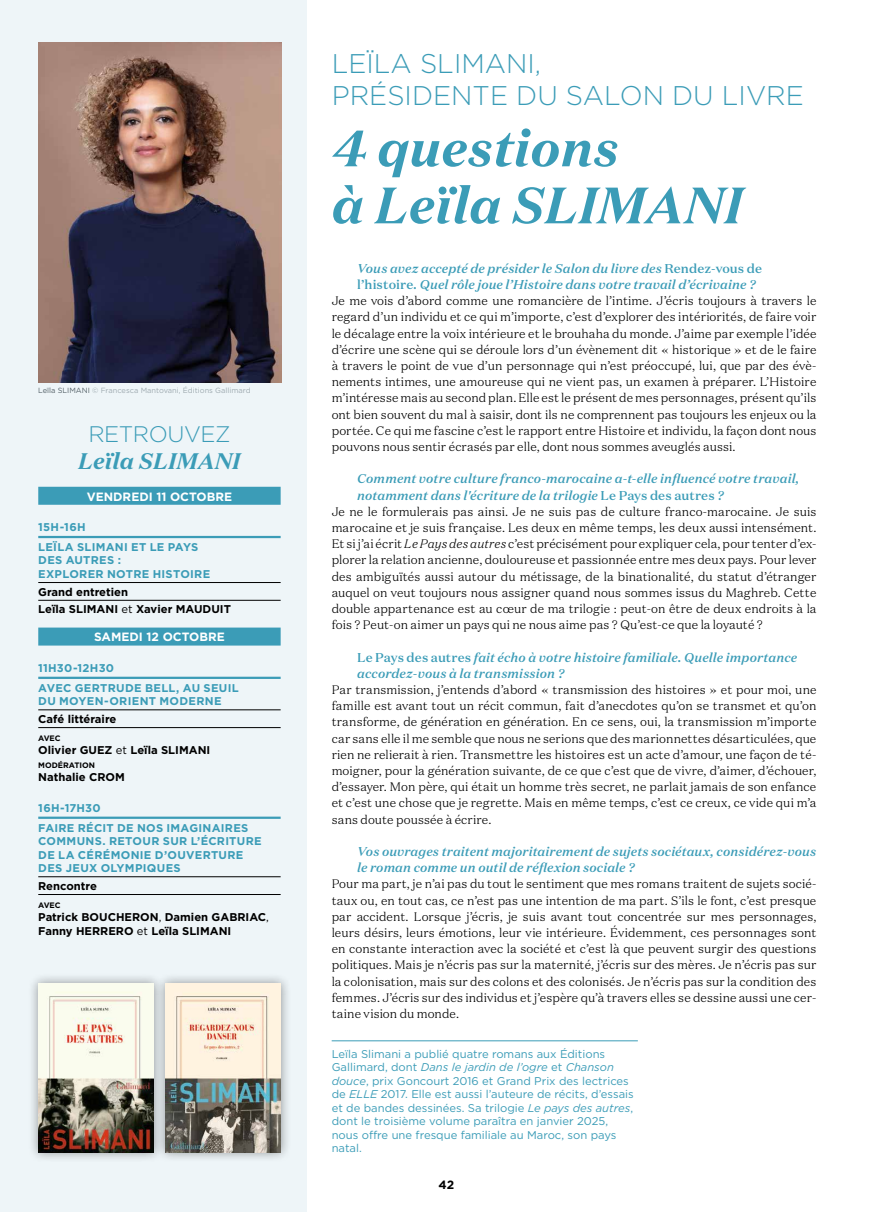
<style>
.page{position:relative;width:893px;height:1212px;background:#fff}
.page>*{position:absolute;margin:0;border:0;box-sizing:border-box;transform-origin:0 0}
.t1{font:italic 700 51px/57px "Domaine Text";color:#3b9cb7}
.t2{font:300 27px/32.4px "Gotham";color:#3b9cb7}
.t3{font:italic 700 22.5px "Domaine Text";color:#3b9cb7}
.t4{font:300 22.5px "Gotham";letter-spacing:-.02em;color:#3b9cb7}
.t5{font:italic 500 12.75px/16.2px "Domaine Text";letter-spacing:.005em;color:#3b9cb7}
.t6{font:300 12.3px/16.2px "Domaine Text";letter-spacing:.005em;color:#000;text-align:justify}
.t7{font:700 12px "Gotham";color:#fff}
.t8{font:700 12px "Gotham";color:#000}
.t9{font:11.25px/13.5px "Gotham";color:#3b9cb7}
.t10{font:700 11.25px/20px "Gotham";letter-spacing:.025em;color:#3b9cb7}
.t11{font:700 11.25px/17.7px "Gotham";color:#000}
.t12{font:700 7.8px "Gotham";color:#000}
.t13{font:7.5px "Gotham";color:#9da9af}
.s1{color:#536067}
.s2{font-weight:400}
.s3{font-style:normal}
.s4{font-style:italic}
</style>
<div class="page">
<div style="left:0;top:0;width:306px;height:1212px;background:#eef5f8"></div>
<div style="left:38px;top:487px;width:243px;height:18px;background:#3b9cb7"></div>
<img style="left:38px;top:43px;width:243px;height:340px">
<hr style="left:38px;top:536px;width:243px;height:2px;background:#3b9cb7">
<hr style="left:38px;top:582px;width:243px;height:1px;background:#000">
<hr style="left:38px;top:600px;width:243px;height:1px;background:#000">
<div style="left:38px;top:627px;width:243px;height:18px;background:#3b9cb7"></div>
<hr style="left:38px;top:677px;width:243px;height:2px;background:#3b9cb7">
<hr style="left:38px;top:709px;width:243px;height:1px;background:#000">
<hr style="left:38px;top:727px;width:243px;height:1px;background:#000">
<hr style="left:38px;top:816px;width:243px;height:3px;background:#3b9cb7">
<hr style="left:38px;top:876px;width:243px;height:1px;background:#000">
<hr style="left:38px;top:894px;width:243px;height:1px;background:#000">
<div style="left:155px;top:973px;width:136px;height:190px;background:#000;opacity:.4"></div>
<img style="left:165px;top:983px;width:116px;height:169px">
<div style="left:28px;top:973px;width:136px;height:190px;background:#000;opacity:.4"></div>
<img style="left:38px;top:983px;width:116px;height:169px">
<hr style="left:332px;top:1040px;width:306px;height:1px;background:#3b9cb7">
<p class="t13" style="left:38px;top:385px;width:214px"><span class="s1">Leïla SLIMANI</span> © Francesca Mantovani, Éditions Gallimard</p>
<h3 class="t4" style="left:88px;top:420px;width:144px">RETROUVEZ</h3>
<h3 class="t3" style="left:78px;top:447px;width:164px">Leïla SLIMANI</h3>
<p class="t7" style="left:87px;top:488px;width:147px">VENDREDI 11 OCTOBRE</p>
<p class="t10" style="left:38px;top:517px;width:162px">15H-16H<br>LEÏLA SLIMANI ET LE PAYS</p>
<p class="t10" style="left:38px;top:554px;width:174px;line-height:13.5px">DES AUTRES :<br>EXPLORER NOTRE HISTOIRE</p>
<p class="t11" style="left:38px;top:583px;width:194px">Grand entretien<br>Leïla SLIMANI <span class="s2">et</span> Xavier MAUDUIT</p>
<p class="t7" style="left:94px;top:629px;width:132px">SAMEDI 12 OCTOBRE</p>
<p class="t10" style="left:38px;top:658px;width:202px">11H30-12H30<br>AVEC GERTRUDE BELL, AU SEUIL</p>
<p class="t10" style="left:38px;top:691px;width:185px">DU MOYEN-ORIENT MODERNE</p>
<p class="t11" style="left:38px;top:710px;width:80px">Café littéraire</p>
<p class="t12" style="left:38px;top:733px;width:24px">AVEC</p>
<p class="t11" style="left:38px;top:741px;width:174px">Olivier GUEZ <span class="s2">et</span> Leïla SLIMANI</p>
<p class="t12" style="left:38px;top:760px;width:58px">MODÉRATION</p>
<p class="t11" style="left:38px;top:768px;width:88px">Nathalie CROM</p>
<p class="t10" style="left:38px;top:798px;width:212px">16H-17H30<br>FAIRE RÉCIT DE NOS IMAGINAIRES</p>
<p class="t10" style="left:38px;top:834px;width:225px;line-height:13.5px">COMMUNS. RETOUR SUR L’ÉCRITURE<br>DE LA CÉRÉMONIE D’OUVERTURE<br>DES JEUX OLYMPIQUES</p>
<p class="t11" style="left:38px;top:877px;width:60px">Rencontre</p>
<p class="t12" style="left:38px;top:900px;width:24px">AVEC</p>
<p class="t11" style="left:38px;top:910px;width:232px;line-height:13.5px">Patrick BOUCHERON<span class="s2">,</span> Damien GABRIAC<span class="s2">,<br></span>Fanny HERRERO <span class="s2">et</span> Leïla SLIMANI</p>
<h2 class="t2" style="left:332px;top:46px;width:474px">LEÏLA SLIMANI,<br>PRÉSIDENTE DU SALON DU LIVRE</h2>
<h1 class="t1" style="left:332px;top:119px;width:413px">4 questions<br>à Leïla SLIMANI</h1>
<p class="t5" style="left:357px;top:260px;width:406px">Vous avez accepté de présider le Salon du livre des <span class="s3">Rendez-vous de l’histoire</span>. Quel rôle joue l’Histoire dans votre travail d’écrivaine ?</p>
<p class="t6" style="left:332px;top:292px;width:486px">Je me vois d’abord comme une romancière de l’intime. J’écris toujours à travers le regard d’un individu et ce qui m’importe, c’est d’explorer des intériorités, de faire voir le décalage entre la voix intérieure et le brouhaha du monde. J’aime par exemple l’idée d’écrire une scène qui se déroule lors d’un évènement dit « historique » et de le faire à travers le point de vue d’un personnage qui n’est préoccupé, lui, que par des évè&shy;nements intimes, une amoureuse qui ne vient pas, un examen à préparer. L’Histoire m’intéresse mais au second plan. Elle est le présent de mes personnages, présent qu’ils ont bien souvent du mal à saisir, dont ils ne comprennent pas toujours les enjeux ou la portée. Ce qui me fascine c’est le rapport entre Histoire et individu, la façon dont nous pouvons nous sentir écrasés par elle, dont nous sommes aveuglés aussi.</p>
<p class="t5" style="left:357px;top:471px;width:444px">Comment votre culture franco-marocaine a-t-elle influencé votre travail, notamment dans l'écriture de la trilogie <span class="s3">Le Pays des autres</span> ?</p>
<p class="t6" style="left:332px;top:503px;width:486px">Je ne le formulerais pas ainsi. Je ne suis pas de culture franco-marocaine. Je suis marocaine et je suis française. Les deux en même temps, les deux aussi intensément.<br>Et si j’ai écrit <span class="s4">Le Pays des autres</span> c’est précisément pour expliquer cela, pour tenter d’ex&shy;plorer la relation ancienne, douloureuse et passionnée entre mes deux pays. Pour lever des ambiguïtés aussi autour du métissage, de la binationalité, du statut d’étranger auquel on veut toujours nous assigner quand nous sommes issus du Maghreb. Cette double appartenance est au cœur de ma trilogie : peut-on être de deux endroits à la fois ? Peut-on aimer un pays qui ne nous aime pas ? Qu’est-ce que la loyauté ?</p>
<p class="t5" style="left:357px;top:649px;width:442px"><span class="s3">Le Pays des autres</span> fait écho à votre histoire familiale. Quelle importance accordez-vous à la transmission ?</p>
<p class="t6" style="left:332px;top:681px;width:486px">Par transmission, j’entends d’abord « transmission des histoires » et pour moi, une famille est avant tout un récit commun, fait d’anecdotes qu’on se transmet et qu’on transforme, de génération en génération. En ce sens, oui, la transmission m’importe car sans elle il me semble que nous ne serions que des marionnettes désarticulées, que rien ne relierait à rien. Transmettre les histoires est un acte d’amour, une façon de té&shy;moigner, pour la génération suivante, de ce que c’est que de vivre, d’aimer, d’échouer, d’essayer. Mon père, qui était un homme très secret, ne parlait jamais de son enfance et c’est une chose que je regrette. Mais en même temps, c’est ce creux, ce vide qui m’a sans doute poussée à écrire.</p>
<p class="t5" style="left:357px;top:843px;width:461px">Vos ouvrages traitent majoritairement de sujets sociétaux, considérez-vous le roman comme un outil de réflexion sociale ?</p>
<p class="t6" style="left:332px;top:876px;width:486px">Pour ma part, je n’ai pas du tout le sentiment que mes romans traitent de sujets socié&shy;taux ou, en tout cas, ce n’est pas une intention de ma part. S’ils le font, c’est presque par accident. Lorsque j’écris, je suis avant tout concentrée sur mes personnages, leurs désirs, leurs émotions, leur vie intérieure. Évidemment, ces personnages sont en constante interaction avec la société et c’est là que peuvent surgir des questions politiques. Mais je n’écris pas sur la maternité, j’écris sur des mères. Je n’écris pas sur la colonisation, mais sur des colons et des colonisés. Je n’écris pas sur la condition des femmes. J’écris sur des individus et j’espère qu’à travers elles se dessine aussi une cer&shy;taine vision du monde.</p>
<p class="t9" style="left:332px;top:1047px;width:304px">Leïla Slimani a publié quatre romans aux Éditions Gallimard, dont <span class="s4">Dans le jardin de l’ogre</span> et <span class="s4">Chanson douce</span>, prix Goncourt 2016 et Grand Prix des lectrices de <span class="s4">ELLE</span> 2017. Elle est aussi l’auteure de récits, d’essais et de bandes dessinées. Sa trilogie <span class="s4">Le pays des autres</span>, dont le troisième volume paraîtra en janvier 2025, nous offre une fresque familiale au Maroc, son pays natal.</p>
<p class="t8" style="left:439px;top:1176px;width:17px">42</p>
</div>
